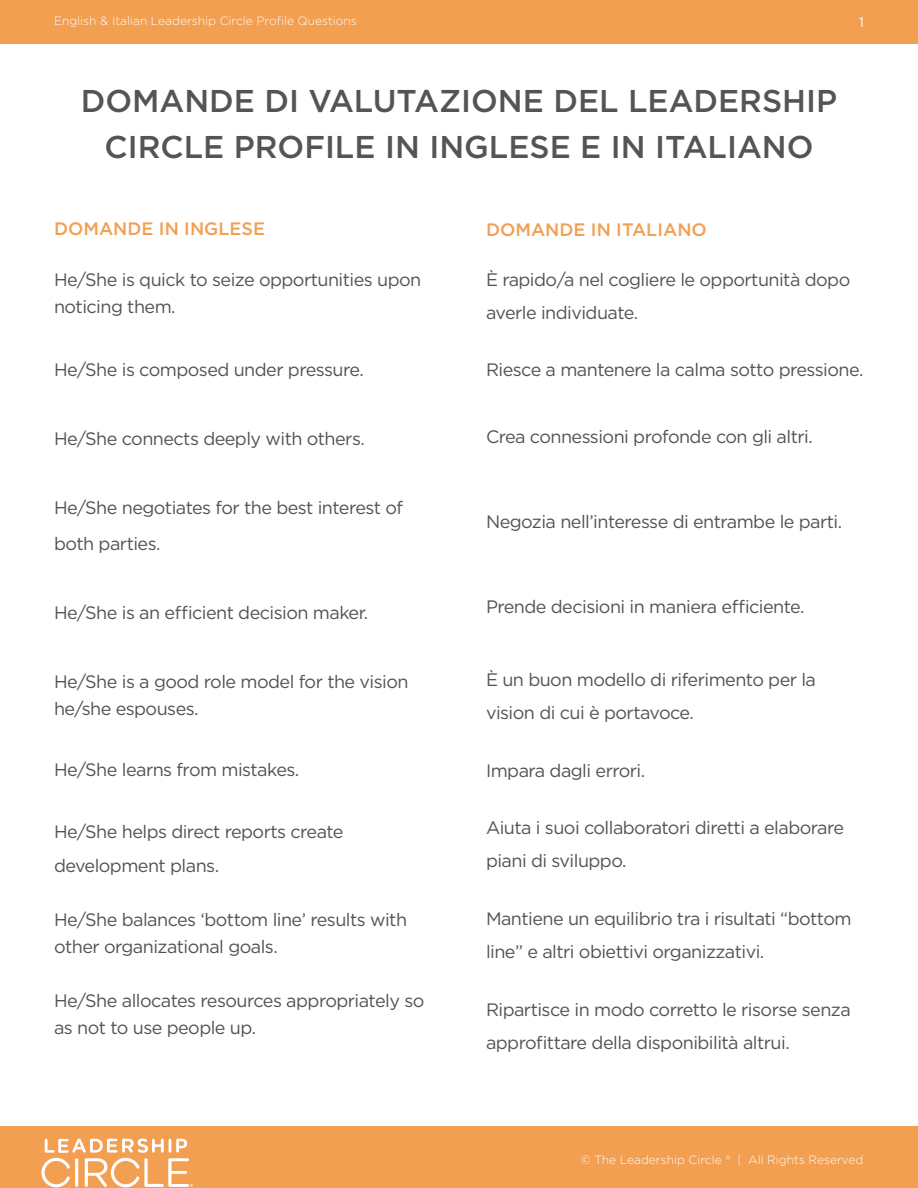
<style>
.page{position:relative;width:918px;height:1188px;background:#fff}
.page>*{position:absolute;margin:0;border:0;box-sizing:border-box;transform-origin:0 0}
.t1{font:500 31.5px/46.5px "Gotham";color:#535453;text-align:center}
.t2{font:18px/33px "Gotham";letter-spacing:-.03em;color:#535353}
.t3{font:500 18px "Gotham";color:#f29f52}
.t4{font:13.5px "Gotham";color:#fff}
.t5{font:300 12px "Gotham";color:#fbfdfe}
</style>
<div class="page">
<div style="left:0;top:1126px;width:918px;height:62px;background:#f29f52"></div>
<div style="left:0;top:0;width:918px;height:43px;background:#f29f52"></div>
<svg style="left:41px;top:1138px;width:152px;height:49px"></svg>
<p class="t5" style="left:54px;top:13px;width:304px">English &amp; Italian Leadership Circle Profile Questions</p>
<p class="t4" style="left:859px;top:13px;width:6px">1</p>
<h1 class="t1" style="left:81px;top:77px;width:758px">DOMANDE DI VALUTAZIONE DEL LEADERSHIP<br>CIRCLE PROFILE IN INGLESE E IN ITALIANO</h1>
<p class="t3" style="left:54px;top:217px;width:213px">DOMANDE IN INGLESE</p>
<p class="t3" style="left:486px;top:218px;width:222px">DOMANDE IN ITALIANO</p>
<p class="t2" style="left:54px;top:265px;width:369px;line-height:27px">He/She is quick to seize opportunities upon noticing them.</p>
<p class="t2" style="left:486px;top:262px;width:366px">È rapido/a nel cogliere le opportunità dopo averle individuate.</p>
<p class="t2" style="left:54px;top:352px;width:311px">He/She is composed under pressure.</p>
<p class="t2" style="left:486px;top:353px;width:379px">Riesce a mantenere la calma sotto pressione.</p>
<p class="t2" style="left:54px;top:421px;width:312px">He/She connects deeply with others.</p>
<p class="t2" style="left:486px;top:420px;width:328px">Crea connessioni profonde con gli altri.</p>
<p class="t2" style="left:54px;top:489px;width:351px;line-height:36px">He/She negotiates for the best interest of both parties.</p>
<p class="t2" style="left:486px;top:505px;width:358px">Negozia nell’interesse di entrambe le parti.</p>
<p class="t2" style="left:54px;top:595px;width:316px">He/She is an efficient decision maker.</p>
<p class="t2" style="left:486px;top:590px;width:320px">Prende decisioni in maniera efficiente.</p>
<p class="t2" style="left:54px;top:667px;width:356px;line-height:27px">He/She is a good role model for the vision he/she espouses.</p>
<p class="t2" style="left:486px;top:662px;width:332px">È un buon modello di riferimento per la vision di cui è portavoce.</p>
<p class="t2" style="left:54px;top:753px;width:247px">He/She learns from mistakes.</p>
<p class="t2" style="left:486px;top:753px;width:161px">Impara dagli errori.</p>
<p class="t2" style="left:54px;top:814px;width:291px;line-height:34.5px">He/She helps direct reports create development plans.</p>
<p class="t2" style="left:54px;top:906px;width:355px;line-height:27px">He/She balances ‘bottom line’ results with other organizational goals.</p>
<p class="t2" style="left:54px;top:987px;width:372px;line-height:27px">He/She allocates resources appropriately so as not to use people up.</p>
<p class="t2" style="left:486px;top:811px;width:360px">Aiuta i suoi collaboratori diretti a elaborare piani di sviluppo.</p>
<p class="t2" style="left:486px;top:902px;width:367px">Mantiene un equilibrio tra i risultati “bottom line” e altri obiettivi organizzativi.</p>
<p class="t2" style="left:486px;top:993px;width:366px">Ripartisce in modo corretto le risorse senza approfittare della disponibilità altrui.</p>
<p class="t5" style="left:581px;top:1152px;width:284px">© The Leadership Circle ® | All Rights Reserved</p>
</div>
